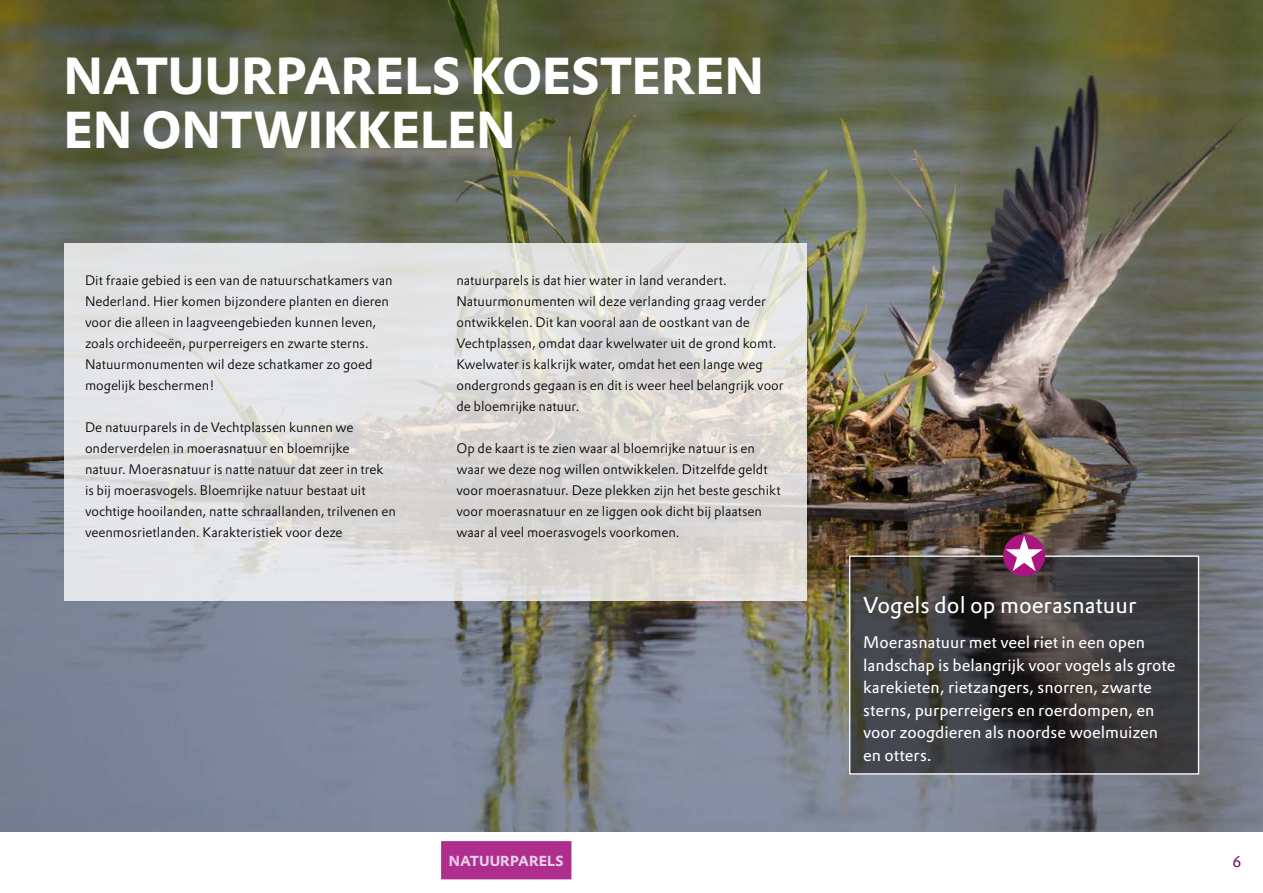
<style>
.page{position:relative;width:1263px;height:893px;background:#fff}
.page>*{position:absolute;margin:0;border:0;box-sizing:border-box;transform-origin:0 0}
.t1{font:700 51px/54px "DTL Prokyon TOT";color:#fff}
.t2{font:22.5px "DTL Prokyon TOT";color:#fff}
.t3{font:16.5px/22.5px "DTL Prokyon TOT";color:#fff}
.t4{font:15px "DTL Prokyon TOT";color:#701060}
.t5{font:700 14.25px "DTL Prokyon TOT";color:#e2cae3}
.t6{font:300 13.5px/21px "DTL Prokyon TOT";color:#000}
</style>
<div class="page">
<img style="left:0;top:0;width:1263px;height:831px">
<svg style="left:851px;top:557px;width:346px;height:216px;background:#3b3a3b"></svg>
<div style="left:849px;top:555px;width:350px;height:220px;border:1px solid #fff"></div>
<svg style="left:1003px;top:534px;width:42px;height:42px"></svg>
<svg style="left:64px;top:243px;width:742px;height:357px;background:#dfdfdd"></svg>
<div style="left:442px;top:842px;width:129px;height:37px;background:#af2d8d"></div>
<div style="left:441px;top:841px;width:130px;height:38px;border:2px solid #a71681"></div>
<h1 class="t1" style="left:64px;top:48px;width:702px">NATUURPARELS KOESTEREN<br>EN ONTWIKKELEN</h1>
<p class="t6" style="left:85px;top:270px;width:309px">Dit fraaie gebied is een van de natuurschatkamers van Nederland. Hier komen bijzondere planten en dieren voor die alleen in laagveengebieden kunnen leven, zoals orchideeën, purperreigers en zwarte sterns.<br>Natuurmonumenten wil deze schatkamer zo goed mogelijk beschermen!</p>
<p class="t6" style="left:85px;top:417px;width:312px">De natuurparels in de Vechtplassen kunnen we onderverdelen in moerasnatuur en bloemrijke<br>natuur. Moerasnatuur is natte natuur dat zeer in trek<br>is bij moerasvogels. Bloemrijke natuur bestaat uit vochtige hooilanden, natte schraallanden, trilvenen en veenmosrietlanden. Karakteristiek voor deze</p>
<p class="t6" style="left:456px;top:270px;width:329px">natuurparels is dat hier water in land verandert.<br>Natuurmonumenten wil deze verlanding graag verder ontwikkelen. Dit kan vooral aan de oostkant van de Vechtplassen, omdat daar kwelwater uit de grond komt.<br>Kwelwater is kalkrijk water, omdat het een lange weg ondergronds gegaan is en dit is weer heel belangrijk voor de bloemrijke natuur.</p>
<p class="t6" style="left:456px;top:438px;width:326px">Op de kaart is te zien waar al bloemrijke natuur is en waar we deze nog willen ontwikkelen. Ditzelfde geldt voor moerasnatuur. Deze plekken zijn het beste geschikt voor moerasnatuur en ze liggen ook dicht bij plaatsen waar al veel moerasvogels voorkomen.</p>
<h2 class="t2" style="left:863px;top:590px;width:275px">Vogels dol op moerasnatuur</h2>
<p class="t3" style="left:863px;top:631px;width:314px">Moerasnatuur met veel riet in een open landschap is belangrijk voor vogels als grote karekieten, rietzangers, snorren, zwarte sterns, purperreigers en roerdompen, en voor zoogdieren als noordse woelmuizen en otters.</p>
<p class="t5" style="left:449px;top:851px;width:116px">NATUURPARELS</p>
<p class="t4" style="left:1232px;top:852px;width:11px">6</p>
</div>
